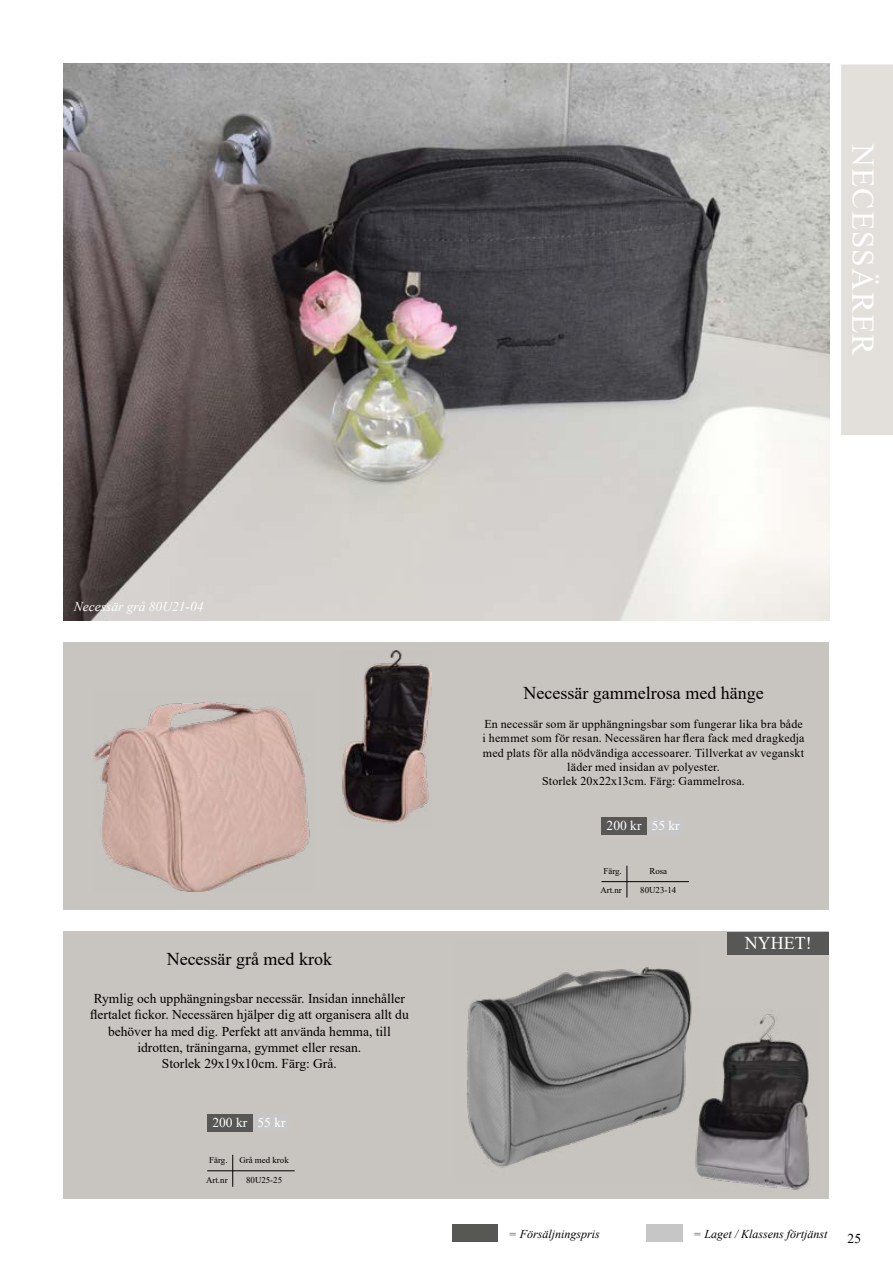
<style>
.page{position:relative;width:893px;height:1263px;background:#fff}
.page>*{position:absolute;margin:0;border:0;box-sizing:border-box;transform-origin:0 0}
.t1{font:31.5px "Times New Roman";letter-spacing:.035em;color:#fff}
.t2{font:18px "Times New Roman";color:#000}
.t3{font:18px "Times New Roman";color:#fff}
.t4{font:13.5px/16.2px "Times New Roman";color:#000;text-align:center}
.t5{font:italic 13.5px "Times New Roman";color:#fff}
.t6{font:13.5px "Times New Roman";color:#fff}
.t7{font:12px/14.4px "Times New Roman";letter-spacing:.015em;color:#000;text-align:center}
.t8{font:italic 12px "Times New Roman";color:#000}
.t9{font:8.85px "Times New Roman";color:#000}
</style>
<div class="page">
<img style="left:64px;top:64px;width:765px;height:557px">
<div style="left:841px;top:64px;width:52px;height:371px;background:#e3e0db"></div>
<div style="left:453px;top:1225px;width:45px;height:17px;background:#575756"></div>
<div style="left:646px;top:1225px;width:36px;height:17px;background:#c6c6c6"></div>
<div style="left:64px;top:642px;width:765px;height:268px;background:#c8c4bf"></div>
<hr style="left:601px;top:881px;width:88px;height:1px;background:#000">
<hr style="left:627px;top:866px;width:1px;height:31px;background:#000">
<div style="left:601px;top:818px;width:45px;height:17px;background:#575756"></div>
<div style="left:649px;top:818px;width:34px;height:17px;background:#c6c6c6"></div>
<div style="left:64px;top:931px;width:765px;height:268px;background:#c8c4bf"></div>
<hr style="left:207px;top:1170px;width:88px;height:1px;background:#000">
<hr style="left:232px;top:1155px;width:1px;height:32px;background:#000">
<div style="left:207px;top:1114px;width:45px;height:17px;background:#575756"></div>
<div style="left:255px;top:1114px;width:34px;height:17px;background:#c6c6c6"></div>
<img style="left:93px;top:702px;width:217px;height:190px">
<img style="left:342px;top:651px;width:90px;height:173px">
<img style="left:697px;top:1014px;width:113px;height:176px">
<div style="left:727px;top:932px;width:102px;height:22px;background:#575756"></div>
<img style="left:466px;top:967px;width:231px;height:205px">
<h1 class="t1" style="left:885px;top:144px;width:213px;rotate:90deg">NECESSÄRER</h1>
<p class="t5" style="left:74px;top:597px;width:131px">Necessär grå 80U21-04</p>
<h2 class="t2" style="left:167px;top:947px;width:167px">Necessär grå med krok</h2>
<p class="t4" style="left:90px;top:990px;width:320px">Rymlig och upphängningsbar necessär. Insidan innehåller flertalet fickor. Necessären hjälper dig att organisera allt du behöver ha med dig. Perfekt att använda hemma, till idrotten, träningarna, gymmet eller resan.<br>Storlek 29x19x10cm. Färg: Grå.</p>
<p class="t6" style="left:212px;top:1112px;width:75px">200 kr 55 kr</p>
<p class="t9" style="left:209px;top:1154px;width:20px">Färg.</p>
<p class="t9" style="left:239px;top:1154px;width:51px">Grå med krok</p>
<p class="t9" style="left:206px;top:1173px;width:23px">Art.nr</p>
<p class="t9" style="left:246px;top:1173px;width:38px">80U25-25</p>
<h2 class="t2" style="left:523px;top:680px;width:242px">Necessär gammelrosa med hänge</h2>
<p class="t7" style="left:483px;top:716px;width:323px">En necessär som är upphängningsbar som fungerar lika bra både i hemmet som för resan. Necessären har flera fack med dragkedja med plats för alla nödvändiga accessoarer. Tillverkat av veganskt läder med insidan av polyester.<br>Storlek 20x22x13cm. Färg: Gammelrosa.</p>
<p class="t6" style="left:607px;top:816px;width:75px">200 kr 55 kr</p>
<p class="t9" style="left:603px;top:865px;width:20px">Färg.</p>
<p class="t9" style="left:649px;top:865px;width:19px">Rosa</p>
<p class="t9" style="left:600px;top:884px;width:23px">Art.nr</p>
<p class="t9" style="left:640px;top:884px;width:38px">80U23-14</p>
<h2 class="t3" style="left:745px;top:931px;width:68px">NYHET!</h2>
<p class="t8" style="left:509px;top:1225px;width:93px">= Försäljningspris</p>
<p class="t8" style="left:693px;top:1225px;width:136px">= Laget / Klassens förtjänst</p>
<p class="t4" style="left:848px;top:1229px;width:15px">25</p>
</div>
